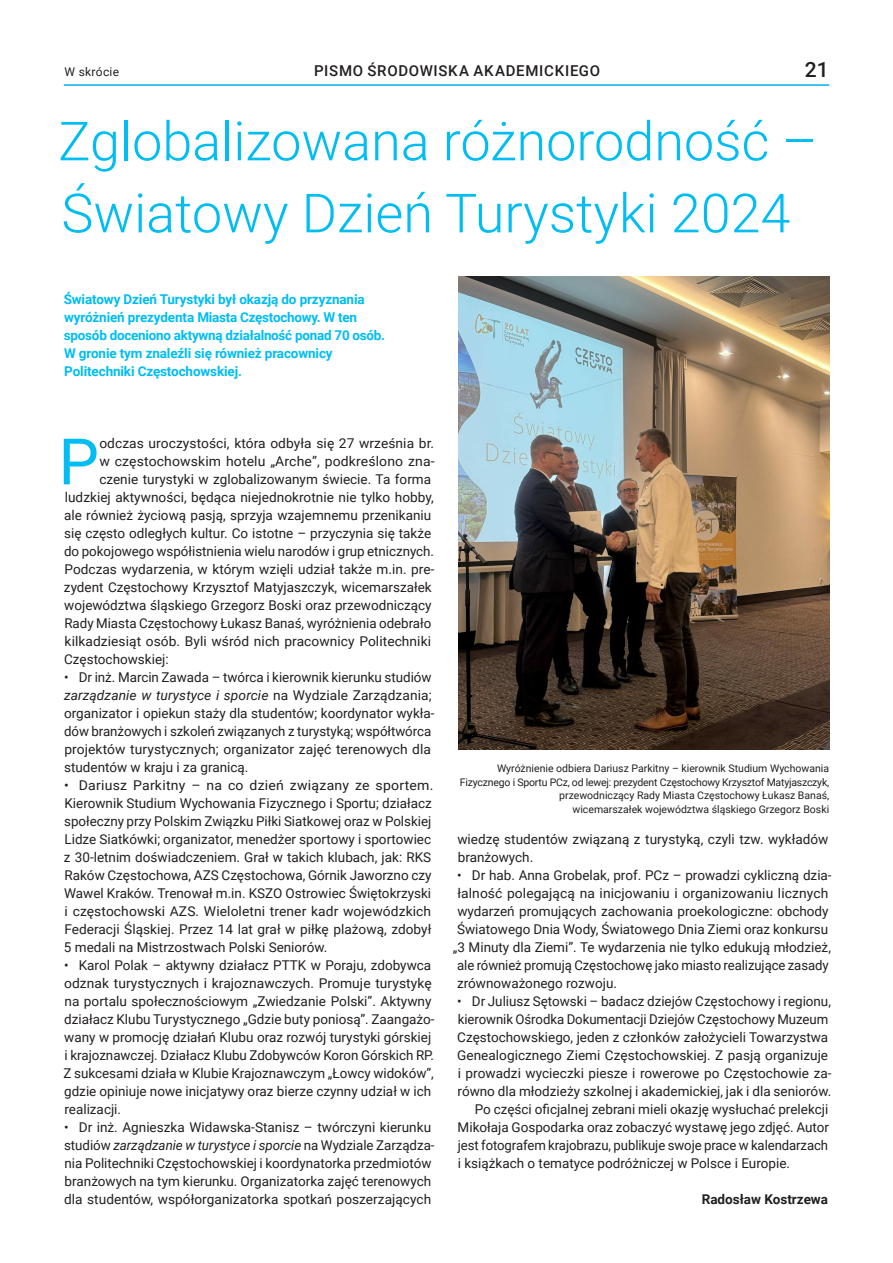
<style>
.page{position:relative;width:893px;height:1263px;background:#fff}
.page>*{position:absolute;margin:0;border:0;box-sizing:border-box;transform-origin:0 0}
._1__Tekst_akapitowy{font:64.2px "Roboto";color:#01bdf2}
.Nagłówek_1_st{font:300 54px/72px "Roboto";color:#01bdf2}
.t1{font:500 21px "Roboto";color:#231f20}
.t2{font:500 15px "Roboto";letter-spacing:.045em;color:#231f20}
._2__Tekst_akapitowy{font:13.5px/18px "Roboto";color:#231f20}
._1__Tekst_akapitowy-2{font:13.5px "Roboto";color:#231f20}
._2__Tekst_akapitowy-2{font:13.5px/18px "Roboto";color:#231f20;scale:1.04 1}
.Lead{font:700 13.5px/18px "Roboto";letter-spacing:-.01em;color:#01bdf2}
._1__Tekst_akapitowy-3{font:13.5px "Roboto";color:#231f20;scale:1.04 1}
.Autor{font:700 13.5px "Roboto";color:#231f20}
.t3{font:12px "Roboto";letter-spacing:.025em;color:#231f20}
.Opis_zdjęcia_czarny{font:10.5px/13.5px "Roboto";color:#231f20;text-align:right}
.s1{font-style:italic}
</style>
<div class="page">
<hr style="left:64px;top:84px;width:765px;height:2px;background:#00aeef">
<img style="left:458px;top:277px;width:371px;height:472px">
<p class="t3" style="left:65px;top:63px;width:56px">W skrócie</p>
<p class="t2" style="left:314px;top:60px;width:288px">PISMO ŚRODOWISKA AKADEMICKIEGO</p>
<h3 class="t1" style="left:805px;top:54px;width:26px">21</h3>
<p class="Nagłówek_1_st" style="left:58px;top:103px;width:761px">Zglobalizowana różnorodność –<br>Światowy Dzień Turystyki 2024</p>
<p class="Lead" style="left:64px;top:290px;width:323px">Światowy Dzień Turystyki był okazją do przyznania wyróżnień prezydenta Miasta Częstochowy. W ten sposób doceniono aktywną działalność ponad 70 osób.<br>W gronie tym znaleźli się również pracownicy Politechniki Częstochowskiej.</p>
<p class="_1__Tekst_akapitowy" style="left:58px;top:417px;width:42px">P</p>
<p class="_1__Tekst_akapitowy-2" style="left:99px;top:434px;width:336px">odczas uroczystości, która odbyła się 27 września br.</p>
<p class="_1__Tekst_akapitowy-3" style="left:99px;top:452px;width:324px">w częstochowskim hotelu „Arche”, podkreślono zna-</p>
<p class="_1__Tekst_akapitowy-2" style="left:99px;top:470px;width:333px">czenie turystyki w zglobalizowanym świecie. Ta forma</p>
<p class="_1__Tekst_akapitowy-2" style="left:65px;top:488px;width:371px">ludzkiej aktywności, będąca niejednokrotnie nie tylko hobby,</p>
<p class="_1__Tekst_akapitowy-2" style="left:64px;top:506px;width:369px">ale również życiową pasją, sprzyja wzajemnemu przenikaniu</p>
<p class="_1__Tekst_akapitowy-2" style="left:64px;top:524px;width:369px">się często odległych kultur. Co istotne – przyczynia się także</p>
<p class="_1__Tekst_akapitowy-2" style="left:64px;top:542px;width:371px">do pokojowego współistnienia wielu narodów i grup etnicznych.</p>
<p class="_1__Tekst_akapitowy-2" style="left:64px;top:560px;width:372px">Podczas wydarzenia, w którym wzięli udział także m.in. pre-</p>
<p class="_1__Tekst_akapitowy-2" style="left:64px;top:578px;width:369px">zydent Częstochowy Krzysztof Matyjaszczyk, wicemarszałek</p>
<p class="_1__Tekst_akapitowy-2" style="left:64px;top:596px;width:369px">województwa śląskiego Grzegorz Boski oraz przewodniczący</p>
<p class="_1__Tekst_akapitowy-2" style="left:64px;top:614px;width:368px">Rady Miasta Częstochowy Łukasz Banaś, wyróżnienia odebrało</p>
<p class="_1__Tekst_akapitowy-2" style="left:65px;top:632px;width:368px">kilkadziesiąt osób. Byli wśród nich pracownicy Politechniki</p>
<p class="_1__Tekst_akapitowy-2" style="left:64px;top:650px;width:106px">Częstochowskiej:</p>
<p class="_2__Tekst_akapitowy" style="left:64px;top:668px;width:372px">• Dr inż. Marcin Zawada – twórca i kierownik kierunku studiów <span class="s1">zarządzanie w turystyce i sporcie</span> na Wydziale Zarządzania; organizator i opiekun staży dla studentów; koordynator wykła&shy;dów branżowych i szkoleń związanych z turystyką; współtwórca projektów turystycznych; organizator zajęć terenowych dla studentów w kraju i za granicą.</p>
<p class="_2__Tekst_akapitowy-2" style="left:64px;top:776px;width:357px">• Dariusz Parkitny – na co dzień związany ze sportem.<br>Kierownik Studium Wychowania Fizycznego i Sportu; działacz społeczny przy Polskim Związku Piłki Siatkowej oraz w Polskiej Lidze Siatkówki; organizator, menedżer sportowy i sportowiec z 30-letnim doświadczeniem. Grał w takich klubach, jak: RKS Raków Częstochowa, AZS Częstochowa, Górnik Jaworzno czy Wawel Kraków. Trenował m.in. KSZO Ostrowiec Świętokrzyski i częstochowski AZS. Wieloletni trener kadr wojewódzkich Federacji Śląskiej. Przez 14 lat grał w piłkę plażową, zdobył 5 medali na Mistrzostwach Polski Seniorów.</p>
<p class="_2__Tekst_akapitowy" style="left:64px;top:956px;width:373px">• Karol Polak – aktywny działacz PTTK w Poraju, zdobywca odznak turystycznych i krajoznawczych. Promuje turystykę na portalu społecznościowym „Zwiedzanie Polski”. Aktywny działacz Klubu Turystycznego „Gdzie buty poniosą”. Zaangażo&shy;wany w promocję działań Klubu oraz rozwój turystyki górskiej i krajoznawczej. Działacz Klubu Zdobywców Koron Górskich RP.<br>Z sukcesami działa w Klubie Krajoznawczym „Łowcy widoków”, gdzie opiniuje nowe inicjatywy oraz bierze czynny udział w ich realizacji.</p>
<p class="_2__Tekst_akapitowy" style="left:64px;top:1118px;width:372px">• Dr inż. Agnieszka Widawska-Stanisz – twórczyni kierunku studiów <span class="s1">zarządzanie w turystyce i sporcie</span> na Wydziale Zarządza&shy;nia Politechniki Częstochowskiej i koordynatorka przedmiotów branżowych na tym kierunku. Organizatorka zajęć terenowych dla studentów, współorganizatorka spotkań poszerzających</p>
<p class="Opis_zdjęcia_czarny" style="left:460px;top:761px;width:371px">Wyróżnienie odbiera Dariusz Parkitny – kierownik Studium Wychowania Fizycznego i Sportu PCz, od lewej: prezydent Częstochowy Krzysztof Matyjaszczyk, przewodniczący Rady Miasta Częstochowy Łukasz Banaś,<br>wicemarszałek województwa śląskiego Grzegorz Boski</p>
<p class="_2__Tekst_akapitowy" style="left:457px;top:830px;width:373px">wiedzę studentów związaną z turystyką, czyli tzw. wykładów branżowych.</p>
<p class="_2__Tekst_akapitowy" style="left:457px;top:866px;width:376px">• Dr hab. Anna Grobelak, prof. PCz – prowadzi cykliczną dzia-</p>
<p class="_2__Tekst_akapitowy" style="left:457px;top:884px;width:372px">łalność polegającą na inicjowaniu i organizowaniu licznych</p>
<p class="_2__Tekst_akapitowy" style="left:457px;top:902px;width:373px">wydarzeń promujących zachowania proekologiczne: obchody</p>
<p class="_2__Tekst_akapitowy" style="left:457px;top:920px;width:373px">Światowego Dnia Wody, Światowego Dnia Ziemi oraz konkursu</p>
<p class="_2__Tekst_akapitowy" style="left:453px;top:938px;width:380px">„3 Minuty dla Ziemi”. Te wydarzenia nie tylko edukują młodzież,</p>
<p class="_2__Tekst_akapitowy" style="left:457px;top:956px;width:373px">ale również promują Częstochowę jako miasto realizujące zasady</p>
<p class="_2__Tekst_akapitowy" style="left:457px;top:974px;width:161px">zrównoważonego rozwoju.</p>
<p class="_2__Tekst_akapitowy" style="left:457px;top:992px;width:376px">• Dr Juliusz Sętowski – badacz dziejów Częstochowy i regionu, kierownik Ośrodka Dokumentacji Dziejów Częstochowy Muzeum Częstochowskiego, jeden z członków założycieli Towarzystwa Genealogicznego Ziemi Częstochowskiej. Z pasją organizuje i prowadzi wycieczki piesze i rowerowe po Częstochowie za&shy;równo dla młodzieży szkolnej i akademickiej, jak i dla seniorów.</p>
<p class="_2__Tekst_akapitowy" style="left:458px;top:1100px;width:373px;text-align:justify;text-indent:17px">Po części oficjalnej zebrani mieli okazję wysłuchać prelekcji Mikołaja Gospodarka oraz zobaczyć wystawę jego zdjęć. Autor jest fotografem krajobrazu, publikuje swoje prace w kalendarzach i książkach o tematyce podróżniczej w Polsce i Europie.</p>
<p class="Autor" style="left:702px;top:1190px;width:128px">Radosław Kostrzewa</p>
</div>
